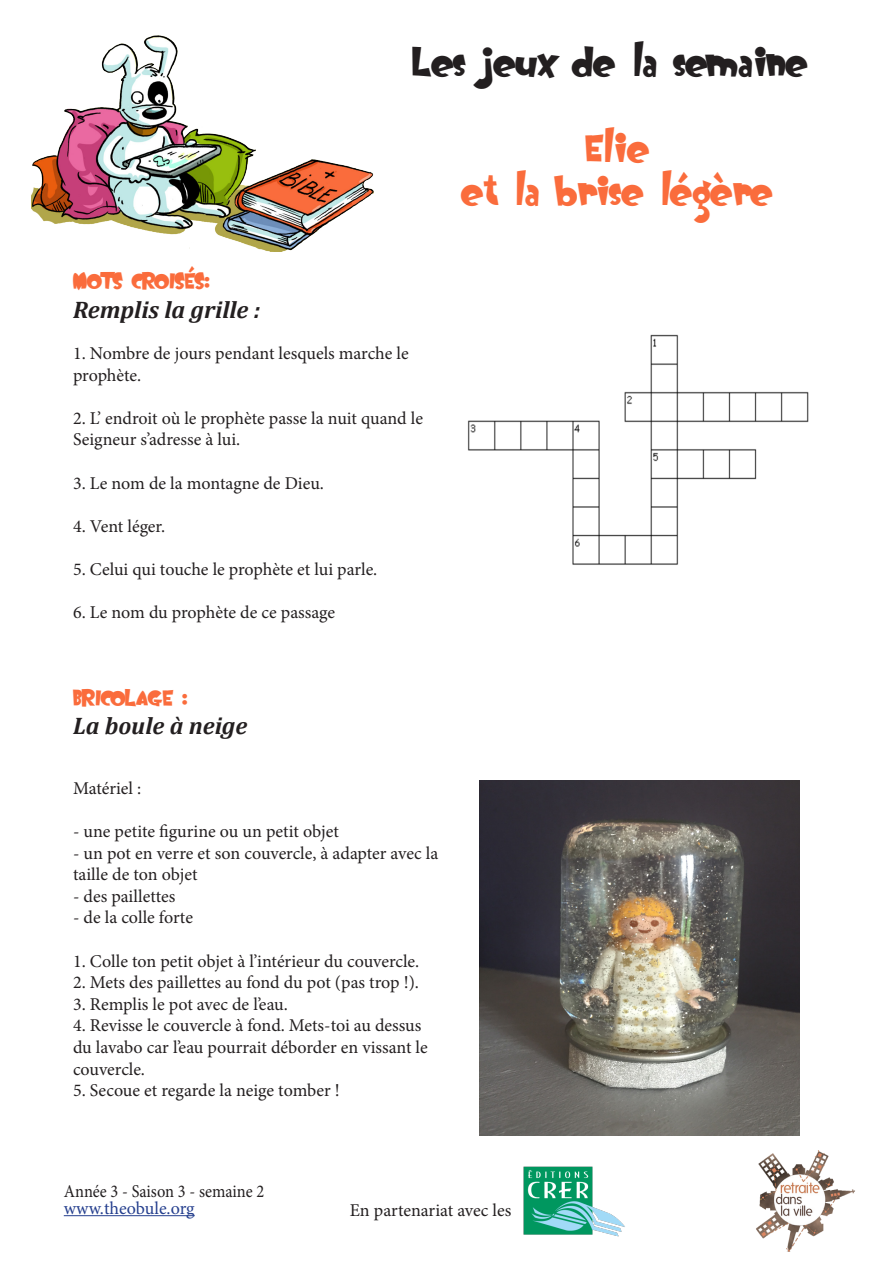
<style>
.page{position:relative;width:893px;height:1263px;background:#fff}
.page>*{position:absolute;margin:0;border:0;box-sizing:border-box;transform-origin:0 0}
.t1{font:36px "Oogie Boogie";color:#fa6c3c}
.t2{font:36px "Oogie Boogie";color:#231f20}
.t3{font:italic 700 24px "Cambria";color:#231f20}
.t4{font:21px "Oogie Boogie";color:#fa6c3c}
.t5{font:18px/21.6px "Minion Pro";letter-spacing:-.005em;color:#231f20}
.t6{font:18px "Minion Pro";letter-spacing:-.005em;color:#231f20;scale:.91 1}
.t7{font:18px "Minion Pro";color:#253f8e}
</style>
<div class="page">
<hr style="left:64px;top:1215px;width:131px;height:1px;background:#253f8e">
<img style="left:523px;top:1166px;width:102px;height:71px">
<img style="left:32px;top:35px;width:341px;height:217px">
<img style="left:756px;top:1150px;width:99px;height:101px">
<img style="left:479px;top:780px;width:320px;height:355px">
<img style="left:467px;top:334px;width:342px;height:231px">
<p class="t4" style="left:73px;top:270px;width:140px">MOTS CROISÉS:</p>
<p class="t3" style="left:73px;top:293px;width:189px">Remplis la grille :</p>
<p class="t2" style="left:412px;top:42px;width:397px">Les jeux de la semaine</p>
<p class="t1" style="left:586px;top:128px;width:66px">Elie</p>
<p class="t1" style="left:462px;top:172px;width:312px">et la brise légère</p>
<p class="t5" style="left:73px;top:342px;width:337px">1. Nombre de jours pendant lesquels marche le prophète.</p>
<p class="t5" style="left:73px;top:407px;width:352px">2. L’ endroit où le prophète passe la nuit quand le<br>Seigneur s’adresse à lui.</p>
<p class="t5" style="left:73px;top:472px;width:252px">3. Le nom de la montagne de Dieu.</p>
<p class="t5" style="left:73px;top:515px;width:94px">4. Vent léger.</p>
<p class="t5" style="left:73px;top:558px;width:306px">5. Celui qui touche le prophète et lui parle.</p>
<p class="t5" style="left:73px;top:602px;width:264px">6. Le nom du prophète de ce passage</p>
<p class="t4" style="left:73px;top:686px;width:117px">BRICOLAGE :</p>
<p class="t3" style="left:73px;top:709px;width:176px">La boule à neige</p>
<p class="t5" style="left:73px;top:777px;width:70px">Matériel :</p>
<p class="t5" style="left:73px;top:820px;width:267px">- une petite figurine ou un petit objet</p>
<p class="t5" style="left:73px;top:842px;width:367px">- un pot en verre et son couvercle, à adapter avec la taille de ton objet</p>
<p class="t5" style="left:73px;top:885px;width:104px">- des paillettes</p>
<p class="t5" style="left:73px;top:907px;width:121px">- de la colle forte</p>
<p class="t5" style="left:73px;top:950px;width:348px">1. Colle ton petit objet à l’intérieur du couvercle.</p>
<p class="t5" style="left:73px;top:972px;width:348px">2. Mets des paillettes au fond du pot (pas trop !).</p>
<p class="t5" style="left:73px;top:993px;width:216px">3. Remplis le pot avec de l’eau.</p>
<p class="t5" style="left:73px;top:1015px;width:356px">4. Revisse le couvercle à fond. Mets-toi au dessus du lavabo car l’eau pourrait déborder en vissant le couvercle.</p>
<p class="t5" style="left:73px;top:1080px;width:268px">5. Secoue et regarde la neige tomber !</p>
<p class="t6" style="left:64px;top:1179px;width:222px">Année 3 - Saison 3 - semaine 2</p>
<p class="t7" style="left:64px;top:1196px;width:132px">www.theobule.org</p>
<p class="t5" style="left:350px;top:1200px;width:163px">En partenariat avec les</p>
</div>
